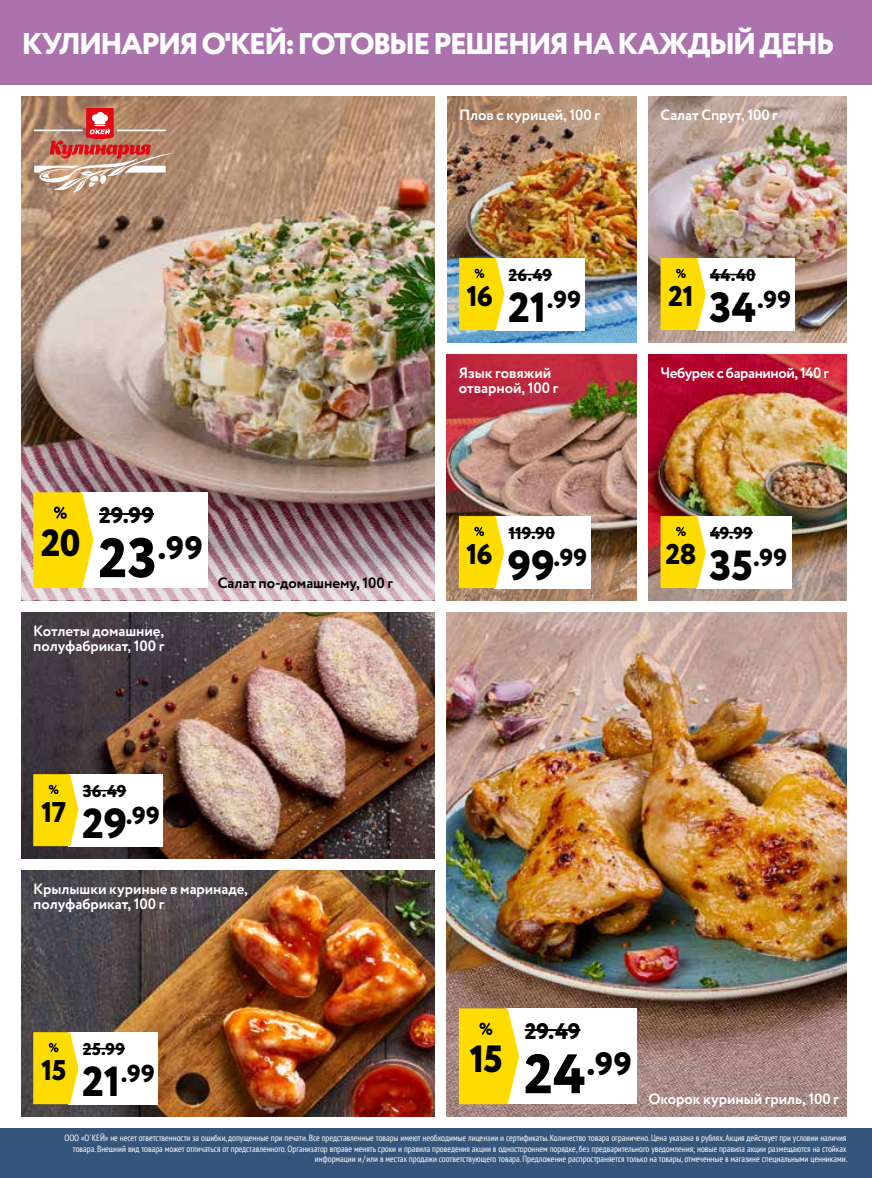
<style>
.page{position:relative;width:872px;height:1178px;background:#fff}
.page>*{position:absolute;margin:0;border:0;box-sizing:border-box;transform-origin:0 0}
.t1{font:800 37.95px "Circe";color:#000}
.t2{font:800 32.4px "Circe";color:#000}
.t3{font:800 30px "Circe";letter-spacing:-.07em;color:#fff}
.t4{font:800 28.5px "Circe";letter-spacing:-.025em;color:#000}
.t5{font:800 24.45px "Circe";letter-spacing:.01em;color:#000}
.t6{font:800 22.5px "Circe";color:#000}
.t7{font:800 17.1px "Circe";color:#000}
.t8{font:700 15px/15px "Circe";letter-spacing:-.005em;color:#fff}
.t9{font:700 15px "Circe";letter-spacing:-.03em;color:#fff}
.t10{font:700 15px "Circe";letter-spacing:-.005em;color:#000}
.t11{font:condensed 9px/10.5px "PT Sans";color:#fff;text-align:right}
.s1{font-size:55.5px}
.s2{font-size:42px}
</style>
<div class="page">
<img style="left:648px;top:354px;width:198px;height:246px">
<img style="left:648px;top:96px;width:198px;height:246px">
<img style="left:21px;top:612px;width:414px;height:246px">
<img style="left:447px;top:354px;width:189px;height:246px">
<img style="left:447px;top:96px;width:189px;height:246px">
<img style="left:21px;top:870px;width:414px;height:246px">
<img style="left:21px;top:96px;width:414px;height:408px">
<img style="left:447px;top:612px;width:399px;height:504px">
<svg style="left:21px;top:504px;width:414px;height:96px;background:#a78b94"></svg>
<div style="left:494px;top:258px;width:90px;height:72px;background:#fff"></div>
<hr style="left:508px;top:274px;width:44px;height:1px;background:#000">
<svg style="left:459px;top:258px;width:45px;height:72px;background:#fbdb16"></svg>
<div style="left:0;top:1128px;width:872px;height:50px;background:#35557b"></div>
<div style="left:69px;top:774px;width:94px;height:72px;background:#fff"></div>
<hr style="left:83px;top:790px;width:43px;height:1px;background:#000">
<svg style="left:33px;top:774px;width:45px;height:72px;background:#fada15"></svg>
<div style="left:69px;top:1032px;width:89px;height:72px;background:#fff"></div>
<hr style="left:83px;top:1048px;width:42px;height:1px;background:#000">
<svg style="left:33px;top:1032px;width:45px;height:72px;background:#fada15"></svg>
<div style="left:494px;top:516px;width:97px;height:72px;background:#fff"></div>
<hr style="left:508px;top:532px;width:46px;height:1px;background:#000">
<svg style="left:459px;top:516px;width:45px;height:72px;background:#fbdc17"></svg>
<div style="left:696px;top:258px;width:98px;height:72px;background:#fff"></div>
<hr style="left:710px;top:274px;width:45px;height:1px;background:#000">
<svg style="left:660px;top:258px;width:46px;height:72px;background:#f9da19"></svg>
<div style="left:696px;top:516px;width:95px;height:72px;background:#fff"></div>
<hr style="left:710px;top:532px;width:43px;height:1px;background:#000">
<svg style="left:660px;top:516px;width:46px;height:72px;background:#fada19"></svg>
<div style="left:506px;top:1008px;width:130px;height:96px;background:#fff"></div>
<hr style="left:525px;top:1029px;width:55px;height:2px;background:#000">
<svg style="left:459px;top:1008px;width:60px;height:96px;background:#fbdb17"></svg>
<div style="left:80px;top:492px;width:128px;height:96px;background:#fff"></div>
<hr style="left:99px;top:513px;width:55px;height:2px;background:#000">
<svg style="left:33px;top:492px;width:60px;height:96px;background:#fbdb17"></svg>
<svg style="left:34px;top:108px;width:141px;height:85px;background:#bf8874"></svg>
<div style="left:0;top:0;width:872px;height:84px;background:#ac72ae"></div>
<h3 class="t3" style="left:21px;top:23px;width:814px">КУЛИНАРИЯ О'КЕЙ: ГОТОВЫЕ РЕШЕНИЯ НА КАЖДЫЙ ДЕНЬ</h3>
<h1 class="t1" style="left:41px;top:517px;width:41px">20</h1>
<h3 class="t6" style="left:99px;top:500px;width:56px">29.99</h3>
<h2 class="t2" style="left:98px;top:526px;width:106px"><span class="s1">23</span>.99</h2>
<h3 class="t8" style="left:33px;top:624px;width:133px">Котлеты домашние, полуфабрикат, 100 г</h3>
<h3 class="t10" style="left:218px;top:573px;width:177px">Салат по-домашнему, 100 г</h3>
<h3 class="t4" style="left:41px;top:793px;width:27px">17</h3>
<h3 class="t7" style="left:83px;top:780px;width:45px">36.49</h3>
<h3 class="t5" style="left:82px;top:799px;width:79px"><span class="s2">29</span>.99</h3>
<h3 class="t8" style="left:33px;top:882px;width:216px">Крылышки куриные в маринаде, полуфабрикат, 100 г</h3>
<h3 class="t4" style="left:41px;top:1051px;width:27px">15</h3>
<h3 class="t7" style="left:83px;top:1038px;width:44px">25.99</h3>
<h3 class="t5" style="left:82px;top:1057px;width:74px"><span class="s2">21</span>.99</h3>
<h3 class="t8" style="left:459px;top:108px;width:142px">Плов с курицей, 100 г</h3>
<h3 class="t8" style="left:660px;top:108px;width:119px">Салат Спрут, 100 г</h3>
<h3 class="t7" style="left:508px;top:264px;width:45px">26.49</h3>
<h3 class="t7" style="left:710px;top:264px;width:47px">44.40</h3>
<h3 class="t4" style="left:466px;top:277px;width:28px">16</h3>
<h3 class="t5" style="left:508px;top:283px;width:75px"><span class="s2">21</span>.99</h3>
<h3 class="t4" style="left:668px;top:277px;width:27px">21</h3>
<h3 class="t5" style="left:709px;top:283px;width:83px"><span class="s2">34</span>.99</h3>
<h3 class="t8" style="left:459px;top:366px;width:101px">Язык говяжий отварной, 100 г</h3>
<h3 class="t9" style="left:660px;top:362px;width:170px">Чебурек с бараниной, 140 г</h3>
<h3 class="t7" style="left:508px;top:522px;width:48px">119.90</h3>
<h3 class="t7" style="left:710px;top:522px;width:44px">49.99</h3>
<h3 class="t4" style="left:466px;top:535px;width:28px">16</h3>
<h3 class="t5" style="left:508px;top:541px;width:81px"><span class="s2">99</span>.99</h3>
<h3 class="t4" style="left:665px;top:535px;width:33px">28</h3>
<h3 class="t5" style="left:709px;top:541px;width:79px"><span class="s2">35</span>.99</h3>
<h1 class="t1" style="left:469px;top:1033px;width:35px">15</h1>
<h3 class="t6" style="left:525px;top:1016px;width:57px">29.49</h3>
<h2 class="t2" style="left:524px;top:1042px;width:109px"><span class="s1">24</span>.99</h2>
<h3 class="t8" style="left:648px;top:1092px;width:192px">Окорок куриный гриль, 100 г</h3>
<p class="t11" style="left:64px;top:1132px;width:784px">ООО «О´КЕЙ» не несет ответственности за ошибки, допущенные при печати. Все представленные товары имеют необходимые лицензии и сертификаты. Количество товара ограничено. Цена указана в рублях. Акция действует при условии наличия товара. Внешний вид товара может отличаться от представленного. Организатор вправе менять сроки и правила проведения акции в одностороннем порядке, без предварительного уведомления; новые правила акции размещаются на стойках информации и / или в местах продажи соответствующего товара. Предложение распространяется только на товары, отмеченные в магазине специальными ценниками.</p>
</div>
